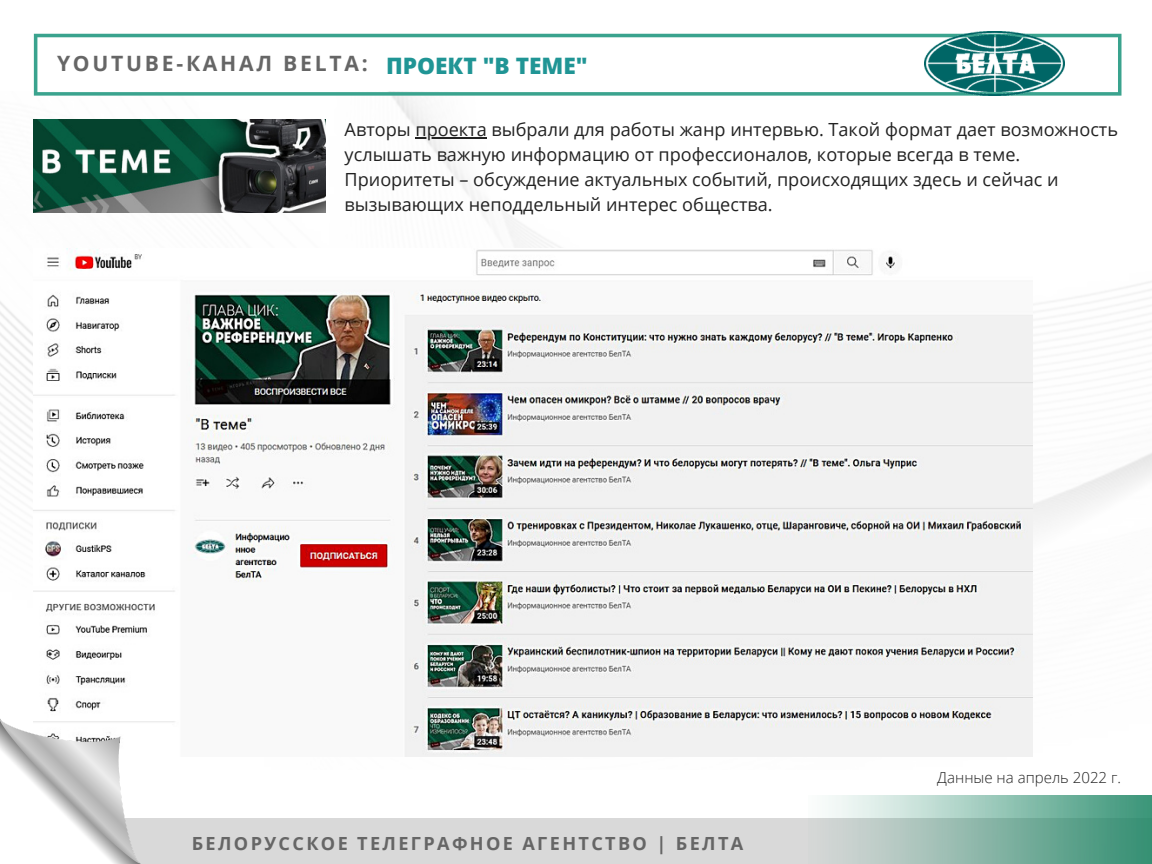
<style>
.page{position:relative;width:1152px;height:864px;background:#fff}
.page>*{position:absolute;margin:0;border:0;box-sizing:border-box;transform-origin:0 0}
.t1{font:800 22.65px "Open Sans";color:#209595}
.t2{font:700 21.15px "Open Sans";letter-spacing:.13em;color:#666}
.t3{font:18.15px/24.8px "Open Sans";color:#222}
.t4{font:700 18.15px "Open Sans";letter-spacing:.13em;color:#666}
.t5{font:300 15.15px "Open Sans";color:#222}
</style>
<div class="page">
<img style="left:0;top:92px;width:1152px;height:500px">
<svg style="left:34px;top:34px;width:1087px;height:62px"></svg>
<img style="left:34px;top:119px;width:291px;height:94px">
<img style="left:34px;top:248px;width:999px;height:509px">
<hr style="left:415px;top:138px;width:72px;height:1px;background:#222">
<div style="left:0;top:819px;width:1152px;height:45px;background:#d9d9d9"></div>
<img style="left:0;top:718px;width:140px;height:146px">
<img style="left:808px;top:796px;width:344px;height:68px">
<img style="left:924px;top:31px;width:141px;height:64px">
<p class="t2" style="left:57px;top:48px;width:312px">YOUTUBE-КАНАЛ BELTA:</p>
<p class="t1" style="left:386px;top:49px;width:203px">ПРОЕКТ "В ТЕМЕ"</p>
<p class="t3" style="left:345px;top:117px;width:775px">Авторы проекта выбрали для работы жанр интервью. Такой формат дает возможность услышать важную информацию от профессионалов, которые всегда в теме.<br>Приоритеты – обсуждение актуальных событий, происходящих здесь и сейчас и вызывающих неподдельный интерес общества.</p>
<p class="t4" style="left:192px;top:830px;width:553px">БЕЛОРУССКОЕ ТЕЛЕГРАФНОЕ АГЕНТСТВО | БЕЛТА</p>
<p class="t5" style="left:937px;top:767px;width:185px">Данные на апрель 2022 г.</p>
</div>
